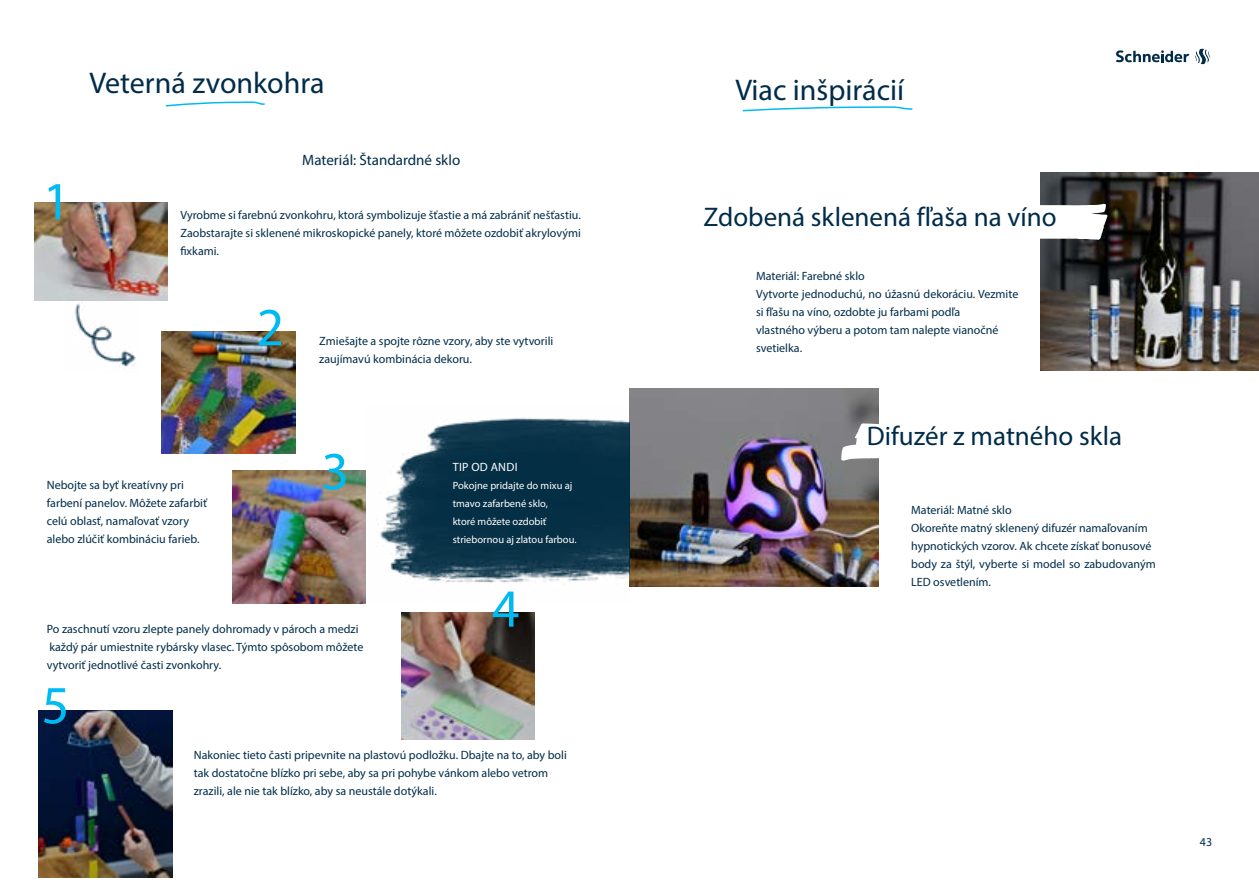
<style>
.page{position:relative;width:1259px;height:893px;background:#fff}
.page>*{position:absolute;margin:0;border:0;box-sizing:border-box;transform-origin:0 0}
.t1{font:54px "Myriad Pro";color:#00baf2}
.t2{font:30px "Myriad Pro";color:#002c49}
.t3{font:27px "Myriad Pro";color:#002c49}
.t4{font:15px "Myriad Pro";color:#002c49}
.t5{font:12px/18px "Myriad Pro";color:#002c49}
.t6{font:12px "Myriad Pro";letter-spacing:.02em;color:#fff}
.t7{font:10.5px/18px "Myriad Pro";color:#fff}
</style>
<div class="page">
<svg style="left:165px;top:101px;width:100px;height:6px"></svg>
<img style="left:34px;top:202px;width:134px;height:98px">
<img style="left:162px;top:331px;width:133px;height:122px">
<img style="left:65px;top:300px;width:73px;height:67px">
<img style="left:232px;top:470px;width:134px;height:134px">
<img style="left:401px;top:612px;width:134px;height:128px">
<img style="left:39px;top:710px;width:133px;height:167px">
<svg style="left:742px;top:106px;width:171px;height:6px"></svg>
<img style="left:1040px;top:172px;width:219px;height:198px">
<svg style="left:1040px;top:204px;width:67px;height:37px"></svg>
<img style="left:629px;top:388px;width:249px;height:198px">
<svg style="left:841px;top:423px;width:38px;height:38px"></svg>
<img style="left:376px;top:417px;width:253px;height:166px">
<svg style="left:1116px;top:49px;width:94px;height:15px"></svg>
<h2 class="t2" style="left:89px;top:65px;width:237px">Veterná zvonkohra</h2>
<h1 class="t1" style="left:43px;top:168px;width:29px">1</h1>
<p class="t4" style="left:302px;top:151px;width:160px">Materiál: Štandardné sklo</p>
<p class="t5" style="left:180px;top:206px;width:402px;text-align:justify">Vyrobme si farebnú zvonkohru, ktorá symbolizuje šťastie a má zabrániť nešťastiu.<br>Zaobstarajte si sklenené mikroskopické panely, ktoré môžete ozdobiť akrylovými fixkami.</p>
<h1 class="t1" style="left:256px;top:294px;width:29px">2</h1>
<p class="t5" style="left:319px;top:332px;width:235px">Zmiešajte a spojte rôzne vzory, aby ste vytvorili zaujímavú kombinácia dekoru.</p>
<p class="t5" style="left:47px;top:476px;width:162px">Nebojte sa byť kreatívny pri farbení panelov. Môžete zafarbiť celú oblasť, namaľovať vzory alebo zlúčiť kombináciu farieb.</p>
<h1 class="t1" style="left:321px;top:438px;width:29px">3</h1>
<p class="t5" style="left:47px;top:620px;width:318px">Po zaschnutí vzoru zlepte panely dohromady v pároch a medzi každý pár umiestnite rybársky vlasec. Týmto spôsobom môžete vytvoriť jednotlivé časti zvonkohry.</p>
<h1 class="t1" style="left:42px;top:672px;width:29px">5</h1>
<p class="t6" style="left:453px;top:460px;width:66px">TIP OD ANDI</p>
<p class="t7" style="left:453px;top:477px;width:125px">Pokojne pridajte do mixu aj tmavo zafarbené sklo,<br>ktoré môžete ozdobiť striebornou aj zlatou farbou.</p>
<h1 class="t1" style="left:492px;top:575px;width:29px">4</h1>
<p class="t5" style="left:194px;top:746px;width:374px">Nakoniec tieto časti pripevnite na plastovú podložku. Dbajte na to, aby boli tak dostatočne blízko pri sebe, aby sa pri pohybe vánkom alebo vetrom zrazili, ale nie tak blízko, aby sa neustále dotýkali.</p>
<h2 class="t2" style="left:735px;top:71px;width:170px">Viac inšpirácií</h2>
<h3 class="t3" style="left:703px;top:200px;width:354px">Zdobená sklenená fľaša na víno</h3>
<p class="t5" style="left:756px;top:267px;width:264px">Materiál: Farebné sklo<br>Vytvorte jednoduchú, no úžasnú dekoráciu. Vezmite si fľašu na víno, ozdobte ju farbami podľa<br>vlastného výberu a potom tam nalepte vianočné svetielka.</p>
<h3 class="t3" style="left:866px;top:419px;width:257px">Difuzér z matného skla</h3>
<p class="t5" style="left:911px;top:501px;width:246px">Materiál: Matné sklo<br>Okoreňte matný sklenený difuzér namaľovaním hypnotických vzorov. Ak chcete získať bonusové body za štýl, vyberte si model so zabudovaným LED osvetlením.</p>
<p class="t5" style="left:1199px;top:833px;width:14px">43</p>
</div>
